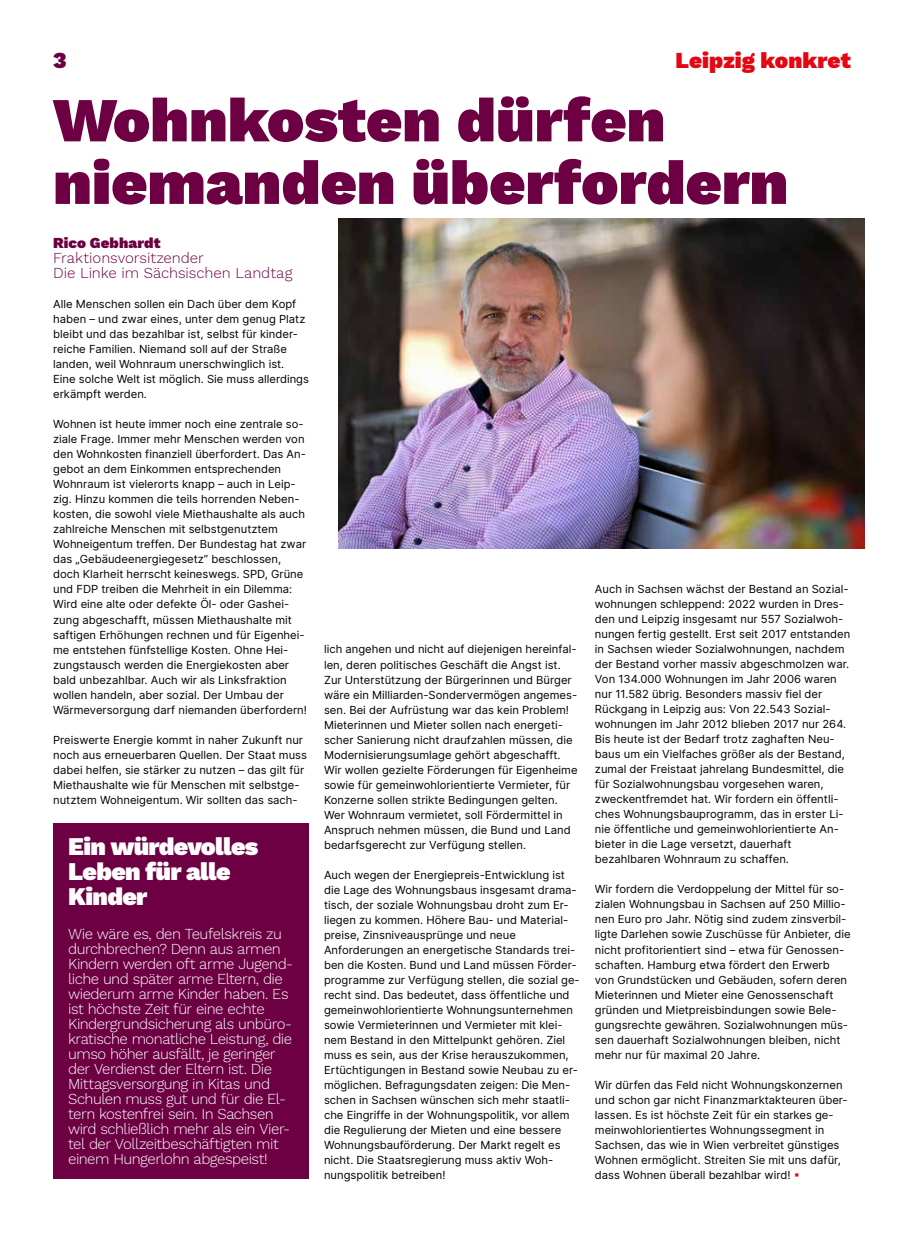
<style>
.page{position:relative;width:904px;height:1241px;background:#fff}
.page>*{position:absolute;margin:0;border:0;box-sizing:border-box;transform-origin:0 0}
.t1{font:900 62.5px/62.5px "Work Sans";color:#6c0042}
.t2{font:900 25px/25px "Work Sans";letter-spacing:-.025em;color:#fff}
.t3{font:900 22.5px "Work Sans";letter-spacing:.005em;color:#e30613}
.t4{font:900 22.5px "Work Sans";color:#6c0042}
.t5{font:300 15px/15px "Work Sans";letter-spacing:-.035em;color:#fff}
.t6{font:300 15px/15px "Work Sans";letter-spacing:-.005em;color:#6c0042}
.t7{font:900 15px "Work Sans";letter-spacing:.005em;color:#6c0042}
.t8{font:11.25px/15px "Inter";color:#000}
.s1{color:#e30613}
</style>
<div class="page">
<img style="left:339px;top:218px;width:525px;height:330px">
<div style="left:53px;top:822px;width:256px;height:356px;background:#6c0042"></div>
<h3 class="t4" style="left:53px;top:43px;width:15px">3</h3>
<h3 class="t3" style="left:675px;top:43px;width:177px">Leipzig konkret</h3>
<h1 class="t1" style="left:53px;top:86px;width:736px">Wohnkosten dürfen niemanden überfordern</h1>
<h3 class="t7" style="left:53px;top:232px;width:109px">Rico Gebhardt</h3>
<h3 class="t6" style="left:53px;top:250px;width:241px">Fraktionsvorsitzender<br>Die Linke im Sächsischen Landtag</h3>
<p class="t8" style="left:53px;top:296px;width:257px">Alle Menschen sollen ein Dach über dem Kopf haben – und zwar eines, unter dem genug Platz bleibt und das bezahlbar ist, selbst für kinder&shy;reiche Familien. Niemand soll auf der Straße landen, weil Wohnraum unerschwinglich ist.<br>Eine solche Welt ist möglich. Sie muss allerdings erkämpft werden.</p>
<p class="t8" style="left:53px;top:416px;width:255px">Wohnen ist heute immer noch eine zentrale so&shy;ziale Frage. Immer mehr Menschen werden von den Wohnkosten finanziell überfordert. Das An&shy;gebot an dem Einkommen entsprechenden Wohnraum ist vielerorts knapp – auch in Leip&shy;zig. Hinzu kommen die teils horrenden Neben&shy;kosten, die sowohl viele Miethaushalte als auch zahlreiche Menschen mit selbstgenutztem Wohneigentum treffen. Der Bundestag hat zwar das „Gebäudeenergiegesetz“ beschlossen, doch Klarheit herrscht keineswegs. SPD, Grüne und FDP treiben die Mehrheit in ein Dilemma:<br>Wird eine alte oder defekte Öl- oder Gashei&shy;zung abgeschafft, müssen Miethaushalte mit saftigen Erhöhungen rechnen und für Eigenhei&shy;me entstehen fünfstellige Kosten. Ohne Hei&shy;zungstausch werden die Energiekosten aber bald unbezahlbar. Auch wir als Linksfraktion wollen handeln, aber sozial. Der Umbau der Wärmeversorgung darf niemanden überfordern!</p>
<p class="t8" style="left:53px;top:731px;width:255px">Preiswerte Energie kommt in naher Zukunft nur noch aus erneuerbaren Quellen. Der Staat muss dabei helfen, sie stärker zu nutzen – das gilt für Miethaushalte wie für Menschen mit selbstge&shy;nutztem Wohneigentum. Wir sollten das sach-</p>
<h2 class="t2" style="left:68px;top:832px;width:191px">Ein würdevolles<br>Leben für alle<br>Kinder</h2>
<p class="t5" style="left:68px;top:925px;width:226px">Wie wäre es, den Teufelskreis zu durchbrechen? Denn aus armen<br>Kindern werden oft arme Jugend&shy;liche und später arme Eltern, die wiederum arme Kinder haben. Es ist höchste Zeit für eine echte<br>Kindergrundsicherung als unbüro&shy;kratische monatliche Leistung, die umso höher ausfällt, je geringer der Verdienst der Eltern ist. Die<br>Mittagsversorgung in Kitas und<br>Schulen muss gut und für die El&shy;tern kostenfrei sein. In Sachsen wird schließlich mehr als ein Vier&shy;tel der Vollzeitbeschäftigten mit einem Hungerlohn abgespeist!</p>
<p class="t8" style="left:324px;top:641px;width:255px">lich angehen und nicht auf diejenigen hereinfal&shy;len, deren politisches Geschäft die Angst ist.<br>Zur Unterstützung der Bürgerinnen und Bürger wäre ein Milliarden-Sondervermögen angemes&shy;sen. Bei der Aufrüstung war das kein Problem!<br>Mieterinnen und Mieter sollen nach energeti&shy;scher Sanierung nicht draufzahlen müssen, die Modernisierungsumlage gehört abgeschafft.<br>Wir wollen gezielte Förderungen für Eigenheime sowie für gemeinwohlorientierte Vermieter, für Konzerne sollen strikte Bedingungen gelten.<br>Wer Wohnraum vermietet, soll Fördermittel in Anspruch nehmen müssen, die Bund und Land bedarfsgerecht zur Verfügung stellen.</p>
<p class="t8" style="left:324px;top:866px;width:257px">Auch wegen der Energiepreis-Entwicklung ist die Lage des Wohnungsbaus insgesamt drama&shy;tisch, der soziale Wohnungsbau droht zum Er&shy;liegen zu kommen. Höhere Bau- und Material&shy;preise, Zinsniveausprünge und neue Anforderungen an energetische Standards trei&shy;ben die Kosten. Bund und Land müssen Förder&shy;programme zur Verfügung stellen, die sozial ge&shy;recht sind. Das bedeutet, dass öffentliche und gemeinwohlorientierte Wohnungsunternehmen sowie Vermieterinnen und Vermieter mit klei&shy;nem Bestand in den Mittelpunkt gehören. Ziel muss es sein, aus der Krise herauszukommen, Ertüchtigungen in Bestand sowie Neubau zu er&shy;möglichen. Befragungsdaten zeigen: Die Men&shy;schen in Sachsen wünschen sich mehr staatli&shy;che Eingriffe in der Wohnungspolitik, vor allem die Regulierung der Mieten und eine bessere Wohnungsbauförderung. Der Markt regelt es nicht. Die Staatsregierung muss aktiv Woh&shy;nungspolitik betreiben!</p>
<p class="t8" style="left:595px;top:581px;width:257px">Auch in Sachsen wächst der Bestand an Sozial&shy;wohnungen schleppend: 2022 wurden in Dres&shy;den und Leipzig insgesamt nur 557 Sozialwoh&shy;nungen fertig gestellt. Erst seit 2017 entstanden in Sachsen wieder Sozialwohnungen, nachdem der Bestand vorher massiv abgeschmolzen war.<br>Von 134.000 Wohnungen im Jahr 2006 waren nur 11.582 übrig. Besonders massiv fiel der Rückgang in Leipzig aus: Von 22.543 Sozial&shy;wohnungen im Jahr 2012 blieben 2017 nur 264.<br>Bis heute ist der Bedarf trotz zaghaften Neu&shy;baus um ein Vielfaches größer als der Bestand, zumal der Freistaat jahrelang Bundesmittel, die für Sozialwohnungsbau vorgesehen waren, zweckentfremdet hat. Wir fordern ein öffentli&shy;ches Wohnungsbauprogramm, das in erster Li&shy;nie öffentliche und gemeinwohlorientierte An&shy;bieter in die Lage versetzt, dauerhaft bezahlbaren Wohnraum zu schaffen.</p>
<p class="t8" style="left:595px;top:881px;width:257px">Wir fordern die Verdoppelung der Mittel für so&shy;zialen Wohnungsbau in Sachsen auf 250 Millio&shy;nen Euro pro Jahr. Nötig sind zudem zinsverbil&shy;ligte Darlehen sowie Zuschüsse für Anbieter, die nicht profitorientiert sind – etwa für Genossen&shy;schaften. Hamburg etwa fördert den Erwerb von Grundstücken und Gebäuden, sofern deren Mieterinnen und Mieter eine Genossenschaft gründen und Mietpreisbindungen sowie Bele&shy;gungsrechte gewähren. Sozialwohnungen müs&shy;sen dauerhaft Sozialwohnungen bleiben, nicht mehr nur für maximal 20 Jahre.</p>
<p class="t8" style="left:595px;top:1076px;width:254px">Wir dürfen das Feld nicht Wohnungskonzernen und schon gar nicht Finanzmarktakteuren über&shy;lassen. Es ist höchste Zeit für ein starkes ge&shy;meinwohlorientiertes Wohnungssegment in Sachsen, das wie in Wien verbreitet günstiges Wohnen ermöglicht. Streiten Sie mit uns dafür, dass Wohnen überall bezahlbar wird! <span class="s1">▪</span></p>
</div>
